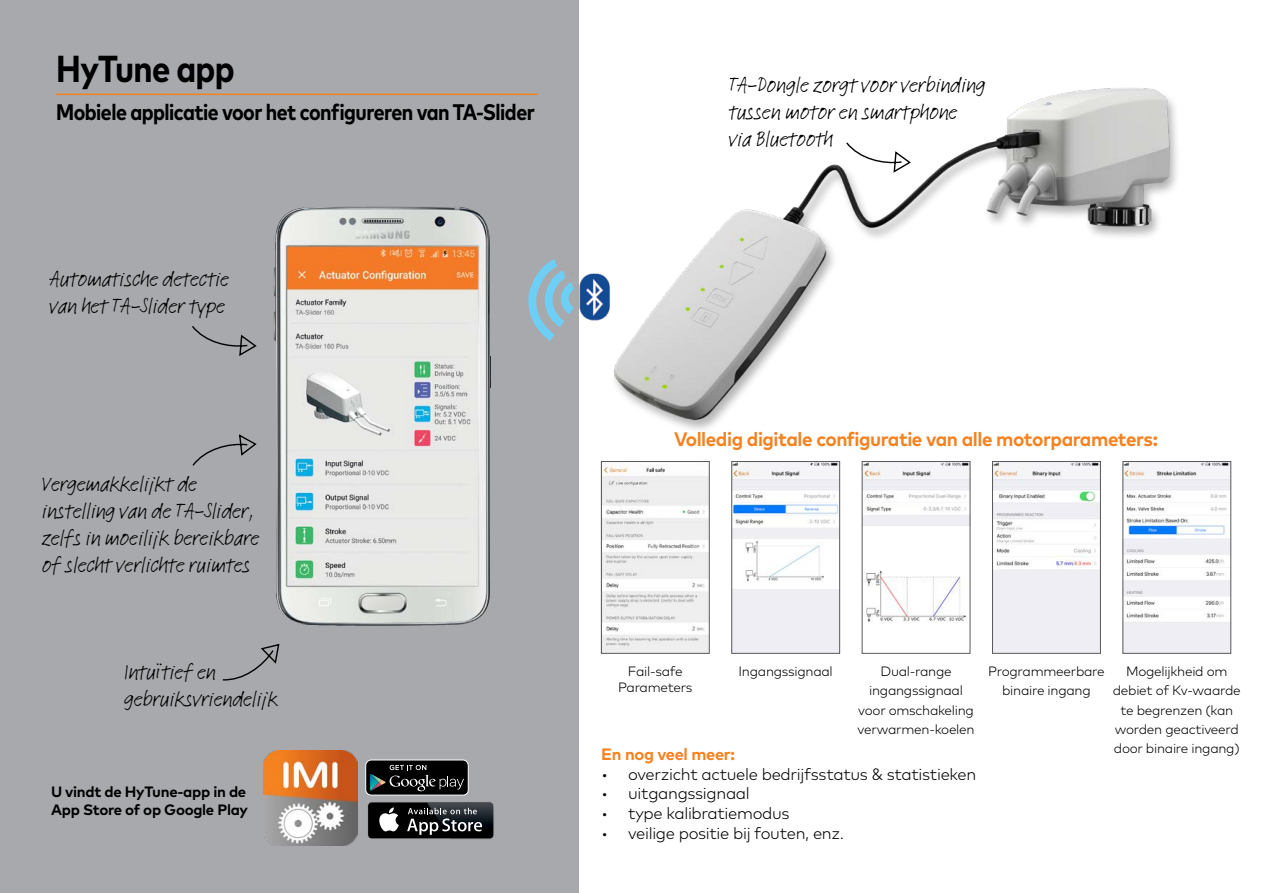
<style>
.page{position:relative;width:1263px;height:893px;background:#fff}
.page>*{position:absolute;margin:0;border:0;box-sizing:border-box;transform-origin:0 0}
.t1{font:700 condensed 37.5px "Mark Pro";letter-spacing:-.02em;color:#000}
.t2{font:22.5px/27px "Feltpen Com";letter-spacing:-.03em;color:#000}
.t3{font:700 condensed 22.5px "Mark Pro";letter-spacing:-.025em;color:#000}
.t4{font:700 19.5px "Mark Pro";letter-spacing:-.025em;color:#f58220}
.t5{font:300 16.5px "Mark Pro";letter-spacing:-.02em;color:#000}
.t6{font:700 16.5px "Mark Pro";letter-spacing:-.02em;color:#f58220}
.t7{font:700 15px/18px "Mark Pro";letter-spacing:-.02em;color:#000}
.t8{font:300 13.5px/19.4px "Mark Pro";letter-spacing:-.02em;color:#000;text-align:center}
</style>
<div class="page">
<div style="left:0;top:0;width:578px;height:893px;background:#a7a9ac"></div>
<img style="left:274px;top:207px;width:213px;height:419px">
<img style="left:733px;top:463px;width:105px;height:188px">
<div style="left:731px;top:461px;width:109px;height:192px;border:1px solid #58595b"></div>
<img style="left:864px;top:463px;width:104px;height:159px">
<div style="left:862px;top:461px;width:108px;height:192px;border:1px solid #58595b"></div>
<img style="left:994px;top:463px;width:104px;height:188px">
<div style="left:992px;top:461px;width:108px;height:192px;border:1px solid #58595b"></div>
<img style="left:1125px;top:463px;width:104px;height:188px">
<div style="left:1123px;top:461px;width:108px;height:192px;border:1px solid #58595b"></div>
<img style="left:263px;top:751px;width:94px;height:94px">
<svg style="left:367px;top:802px;width:127px;height:37px"></svg>
<div style="left:368px;top:802px;width:125px;height:36px;background:#000;border-radius:4px"></div>
<svg style="left:379px;top:807px;width:20px;height:24px"></svg>
<img style="left:426px;top:802px;width:68px;height:37px">
<img style="left:427px;top:802px;width:66px;height:36px">
<svg style="left:407px;top:808px;width:75px;height:27px"></svg>
<div style="left:366px;top:760px;width:102px;height:35px;background:#000;border-radius:6px"></div>
<div style="left:365px;top:760px;width:104px;height:35px;border:1px solid #fff;border-radius:6px"></div>
<svg style="left:370px;top:765px;width:94px;height:26px"></svg>
<hr style="left:56px;top:94px;width:482px;height:1px;background:#f58220">
<svg style="left:192px;top:326px;width:65px;height:30px"></svg>
<svg style="left:192px;top:434px;width:65px;height:32px"></svg>
<svg style="left:222px;top:644px;width:58px;height:37px"></svg>
<img style="left:603px;top:465px;width:104px;height:186px">
<div style="left:601px;top:461px;width:108px;height:192px;border:1px solid #58595b"></div>
<img style="left:613px;top:87px;width:564px;height:343px">
<img style="left:580px;top:273px;width:48px;height:55px">
<svg style="left:528px;top:255px;width:52px;height:91px"></svg>
<h1 class="t1" style="left:56px;top:40px;width:180px">HyTune app</h1>
<p class="t3" style="left:56px;top:95px;width:480px">Mobiele applicatie voor het configureren van TA-Slider</p>
<p class="t2" style="left:49px;top:266px;width:182px">Automatische detectie van het TA-Slider type</p>
<p class="t2" style="left:42px;top:470px;width:219px">Vergemakkelijkt de instelling van de TA-Slider, zelfs in moeilijk bereikbare of slecht verlichte ruimtes</p>
<p class="t2" style="left:124px;top:658px;width:156px">Intuïtief en gebruiksvriendelijk</p>
<p class="t7" style="left:51px;top:781px;width:198px">U vindt de HyTune-app in de<br>App Store of op Google Play</p>
<p class="t2" style="left:728px;top:71px;width:259px">TA-Dongle zorgt voor verbinding tussen motor en smartphone via Bluetooth</p>
<p class="t4" style="left:674px;top:424px;width:485px">Volledig digitale configuratie van alle motorparameters:</p>
<p class="t8" style="left:618px;top:662px;width:76px;line-height:16.2px">Fail-safe<br>Parameters</p>
<p class="t8" style="left:739px;top:660px;width:96px">Ingangssignaal</p>
<p class="t8" style="left:857px;top:660px;width:119px">Dual-range ingangssignaal voor omschakeling verwarmen-koelen</p>
<p class="t8" style="left:988px;top:660px;width:118px">Programmeerbare binaire ingang</p>
<p class="t8" style="left:1113px;top:660px;width:130px">Mogelijkheid om debiet of Kv-waarde te begrenzen (kan worden geactiveerd door binaire ingang)</p>
<p class="t6" style="left:601px;top:741px;width:135px">En nog veel meer:</p>
<p class="t5" style="left:601px;top:761px;width:377px">• overzicht actuele bedrijfsstatus &amp; statistieken</p>
<p class="t5" style="left:601px;top:781px;width:150px">• uitgangssignaal</p>
<p class="t5" style="left:601px;top:801px;width:190px">• type kalibratiemodus</p>
<p class="t5" style="left:601px;top:821px;width:244px">• veilige positie bij fouten, enz.</p>
</div>
